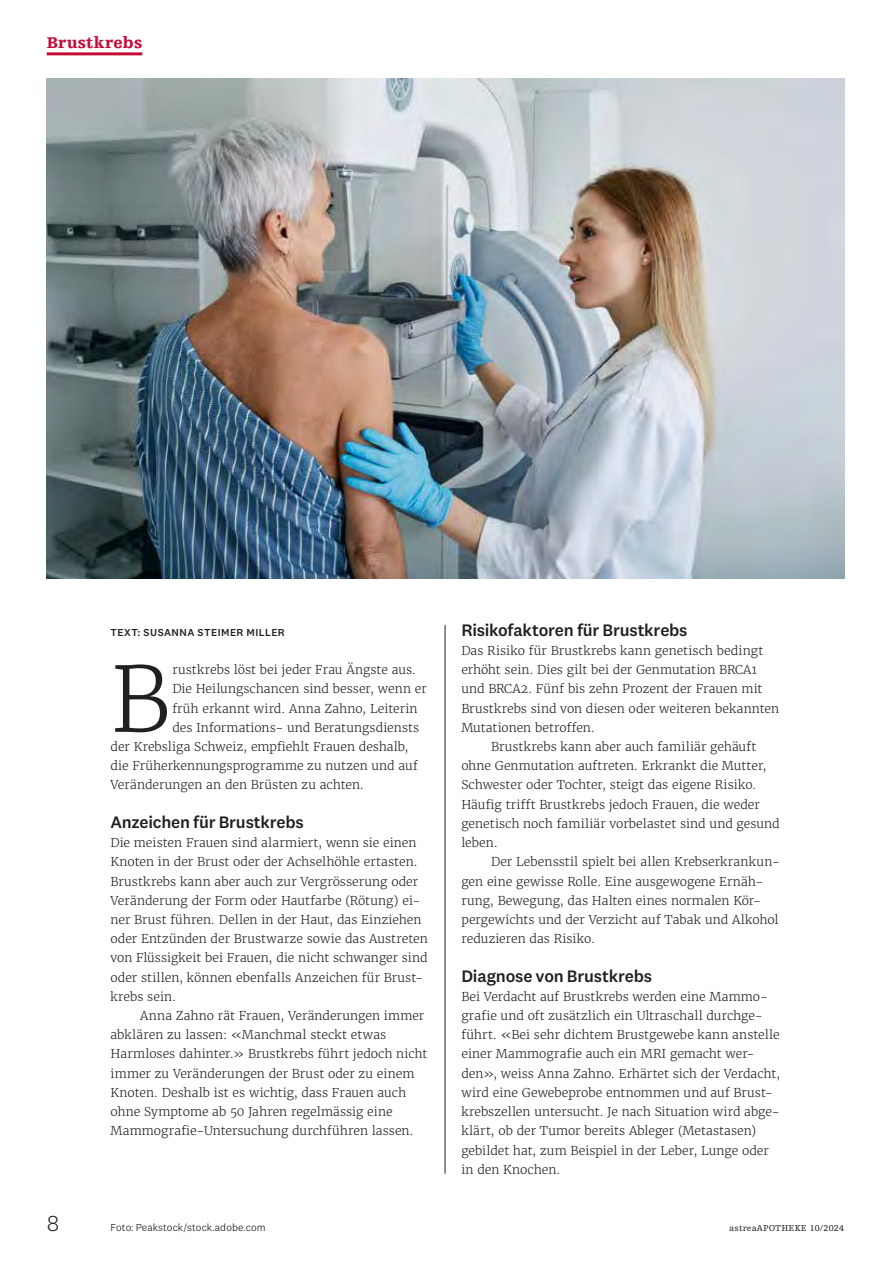
<style>
.page{position:relative;width:893px;height:1263px;background:#fff}
.page>*{position:absolute;margin:0;border:0;box-sizing:border-box;transform-origin:0 0}
.t1{font:300 89.7px "Merriweather";color:#231f20}
.t2{font:300 22.5px "National 2";color:#231f20}
.t3{font:500 17.25px "National 2";letter-spacing:-.01em;color:#231f20}
.t4{font:900 16.5px "Egyptienne FLT Std";letter-spacing:.01em;color:#c40c37}
.t5{font:300 12.15px/19.2px "Merriweather";color:#231f20}
.t6{font:300 10.5px "National 2";letter-spacing:.01em;color:#000}
.t7{font:500 10.5px "National 2";letter-spacing:.045em;color:#231f20}
.t8{font:9px "Egyptienne FLT Std";letter-spacing:.02em;color:#231f20}
</style>
<div class="page">
<hr style="left:47px;top:52px;width:95px;height:3px;background:#c40c37">
<hr style="left:445px;top:625px;width:1px;height:549px;background:#231f20">
<img style="left:47px;top:79px;width:797px;height:499px">
<h3 class="t4" style="left:47px;top:34px;width:97px">Brustkrebs</h3>
<p class="t7" style="left:111px;top:626px;width:176px">TEXT: SUSANNA STEIMER MILLER</p>
<h1 class="t1" style="left:111px;top:644px;width:62px">B</h1>
<p class="t5" style="left:172px;top:660px;width:245px">rustkrebs löst bei jeder Frau Ängste aus.</p>
<p class="t5" style="left:172px;top:679px;width:256px">Die Heilungschancen sind besser, wenn er</p>
<p class="t5" style="left:172px;top:699px;width:247px">früh erkannt wird. Anna Zahno, Leiterin</p>
<p class="t5" style="left:172px;top:718px;width:248px">des Informations- und Beratungsdiensts</p>
<p class="t5" style="left:111px;top:737px;width:300px">der Krebsliga Schweiz, empfiehlt Frauen deshalb,</p>
<p class="t5" style="left:111px;top:756px;width:309px">die Früherkennungsprogramme zu nutzen und auf</p>
<p class="t5" style="left:111px;top:775px;width:255px">Veränderungen an den Brüsten zu achten.</p>
<h3 class="t3" style="left:111px;top:811px;width:195px">Anzeichen für Brustkrebs</h3>
<p class="t5" style="left:111px;top:833px;width:319px">Die meisten Frauen sind alarmiert, wenn sie einen Knoten in der Brust oder der Achselhöhle ertasten.<br>Brustkrebs kann aber auch zur Vergrösserung oder Veränderung der Form oder Hautfarbe (Rötung) ei&shy;ner Brust führen. Dellen in der Haut, das Einziehen oder Entzünden der Brustwarze sowie das Austreten von Flüssigkeit bei Frauen, die nicht schwanger sind oder stillen, können ebenfalls Anzeichen für Brust&shy;krebs sein.</p>
<p class="t5" style="left:111px;top:1006px;width:318px;text-indent:30px">Anna Zahno rät Frauen, Veränderungen immer abklären zu lassen: «Manchmal steckt etwas Harmloses dahinter.» Brustkrebs führt jedoch nicht immer zu Veränderungen der Brust oder zu einem Knoten. Deshalb ist es wichtig, dass Frauen auch ohne Symptome ab 50 Jahren regelmässig eine Mammografie-Untersuchung durchführen lassen.</p>
<h3 class="t3" style="left:461px;top:619px;width:228px">Risikofaktoren für Brustkrebs</h3>
<p class="t5" style="left:461px;top:641px;width:303px">Das Risiko für Brustkrebs kann genetisch bedingt</p>
<p class="t5" style="left:461px;top:660px;width:297px">erhöht sein. Dies gilt bei der Genmutation BRCA1</p>
<p class="t5" style="left:461px;top:679px;width:303px">und BRCA2. Fünf bis zehn Prozent der Frauen mit</p>
<p class="t5" style="left:461px;top:699px;width:319px">Brustkrebs sind von diesen oder weiteren bekannten</p>
<p class="t5" style="left:461px;top:718px;width:135px">Mutationen betroffen.</p>
<p class="t5" style="left:491px;top:737px;width:267px">Brustkrebs kann aber auch familiär gehäuft</p>
<p class="t5" style="left:461px;top:756px;width:307px">ohne Genmutation auftreten. Erkrankt die Mutter,</p>
<p class="t5" style="left:461px;top:775px;width:296px">Schwester oder Tochter, steigt das eigene Risiko.</p>
<p class="t5" style="left:461px;top:795px;width:300px">Häufig trifft Brustkrebs jedoch Frauen, die weder</p>
<p class="t5" style="left:461px;top:814px;width:320px">genetisch noch familiär vorbelastet sind und gesund</p>
<p class="t5" style="left:461px;top:833px;width:38px">leben.</p>
<p class="t5" style="left:491px;top:852px;width:290px">Der Lebensstil spielt bei allen Krebserkrankun-</p>
<p class="t5" style="left:461px;top:872px;width:304px">gen eine gewisse Rolle. Eine ausgewogene Ernäh-</p>
<p class="t5" style="left:461px;top:891px;width:301px">rung, Bewegung, das Halten eines normalen Kör-</p>
<p class="t5" style="left:461px;top:910px;width:319px">pergewichts und der Verzicht auf Tabak und Alkohol</p>
<p class="t5" style="left:461px;top:929px;width:135px">reduzieren das Risiko.</p>
<h3 class="t3" style="left:461px;top:965px;width:192px">Diagnose von Brustkrebs</h3>
<p class="t5" style="left:461px;top:987px;width:320px">Bei Verdacht auf Brustkrebs werden eine Mammo&shy;grafie und oft zusätzlich ein Ultraschall durchge&shy;führt. «Bei sehr dichtem Brustgewebe kann anstelle einer Mammografie auch ein MRI gemacht wer&shy;den», weiss Anna Zahno. Erhärtet sich der Verdacht, wird eine Gewebeprobe entnommen und auf Brust&shy;krebszellen untersucht. Je nach Situation wird abge&shy;klärt, ob der Tumor bereits Ableger (Metastasen) gebildet hat, zum Beispiel in der Leber, Lunge oder in den Knochen.</p>
<h2 class="t2" style="left:47px;top:1211px;width:14px">8</h2>
<p class="t6" style="left:111px;top:1222px;width:157px">Foto: Peakstock/stock.adobe.com</p>
<p class="t8" style="left:729px;top:1223px;width:116px">astreaAPOTHEKE 10/2024</p>
</div>
